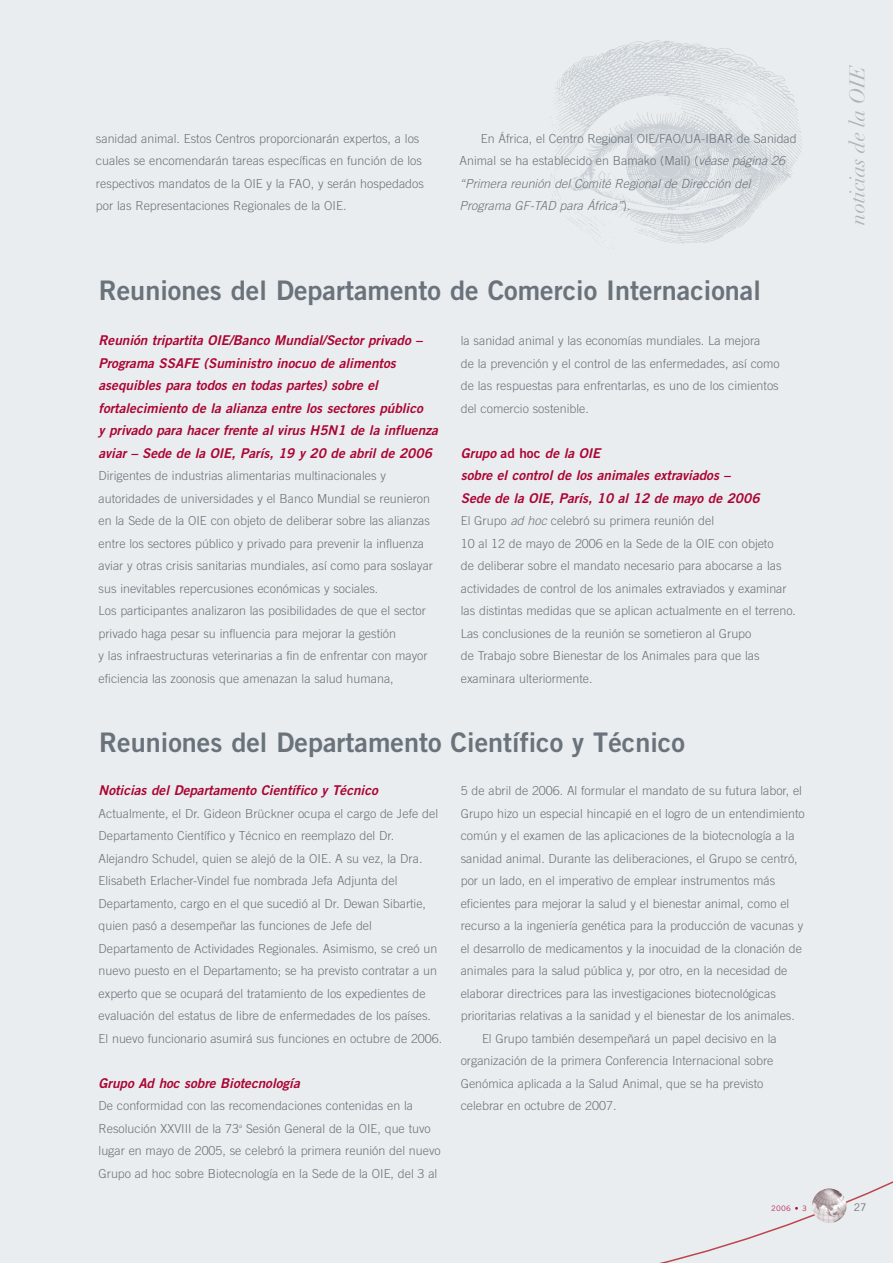
<style>
.page{position:relative;width:893px;height:1263px;background:#fff}
.page>*{position:absolute;margin:0;border:0;box-sizing:border-box;transform-origin:0 0}
.t1{font:27px "Trade Gothic Bold Two";color:#6a737b}
.t2{font:italic 21px "Didot LH";color:#abb4ba}
.t3{font:italic 13.5px/22.5px "Trade Gothic Bold Two";color:#ab0534}
.t4{font:300 12.45px/22.5px "Trade Gothic";color:#6a737b}
.t5{font:10.5px "Trade Gothic";color:#6a737b}
.t6{font:300 7.5px "Trade Gothic";color:#ab0534}
.s1{font-style:italic}
.s2{font-style:normal}
</style>
<div class="page">
<div style="left:0;top:0;width:892px;height:1263px;background:#eaedef"></div>
<img style="left:550px;top:40px;width:252px;height:204px">
<svg style="left:659px;top:1181px;width:233px;height:82px"></svg>
<img style="left:811px;top:1188px;width:35px;height:35px;border-radius:50%">
<p class="t4" style="left:96px;top:128px;width:329px">sanidad animal. Estos Centros proporcionarán expertos, a los cuales se encomendarán tareas específicas en función de los respectivos mandatos de la OIE y la FAO, y serán hospedados por las Representaciones Regionales de la OIE.</p>
<p class="t4" style="left:459px;top:128px;width:339px;text-indent:21px">En África, el Centro Regional OIE/FAO/UA-IBAR de Sanidad Animal se ha establecido en Bamako (Malí) (<span class="s1">véase página 26 “Primera reunión del Comité Regional de Dirección del Programa GF-TAD para África”</span>) .</p>
<h1 class="t1" style="left:99px;top:280px;width:663px">Reuniones del Departamento de Comercio Internacional</h1>
<p class="t3" style="left:99px;top:330px;width:343px">Reunión tripartita OIE/Banco Mundial/Sector privado – Programa SSAFE (Suministro inocuo de alimentos asequibles para todos en todas partes) sobre el fortalecimiento de la alianza entre los sectores público<br>y privado para hacer frente al virus H5N1 de la influenza aviar – Sede de la OIE, París, 19 y 20 de abril de 2006</p>
<p class="t4" style="left:99px;top:466px;width:336px">Dirigentes de industrias alimentarias multinacionales y autoridades de universidades y el Banco Mundial se reunieron en la Sede de la OIE con objeto de deliberar sobre las alianzas entre los sectores público y privado para prevenir la influenza aviar y otras crisis sanitarias mundiales, así como para soslayar sus inevitables repercusiones económicas y sociales.<br>Los participantes analizaron las posibilidades de que el sector privado haga pesar su influencia para mejorar la gestión<br>y las infraestructuras veterinarias a fin de enfrentar con mayor eficiencia las zoonosis que amenazan la salud humana,</p>
<p class="t4" style="left:461px;top:331px;width:320px">la sanidad animal y las economías mundiales. La mejora<br>de la prevención y el control de las enfermedades, así como de las respuestas para enfrentarlas, es uno de los cimientos del comercio sostenible.</p>
<p class="t3" style="left:461px;top:443px;width:303px">Grupo <span class="s2">a d h o c</span> de la OIE<br>sobre el control de los animales extraviados –<br>Sede de la OIE, París, 10 al 12 de mayo de 2006</p>
<p class="t4" style="left:461px;top:511px;width:337px">El Grupo <span class="s1">ad hoc</span>celebró su primera reunión del<br>10 al 12 de mayo de 2006 en la Sede de la OIE con objeto<br>de deliberar sobre el mandato necesario para abocarse a las actividades de control de los animales extraviados y examinar las distintas medidas que se aplican actualmente en el terreno.<br>Las conclusiones de la reunión se sometieron al Grupo<br>de Trabajo sobre Bienestar de los Animales para que las examinara ulteriormente.</p>
<h1 class="t1" style="left:99px;top:733px;width:587px">Reuniones del Departamento Científico y Técnico</h1>
<p class="t3" style="left:99px;top:780px;width:283px">Noticias del Departamento Científico y Técnico</p>
<p class="t4" style="left:99px;top:803px;width:345px">Actualmente, el Dr. Gideon Brückner ocupa el cargo de Jefe del Departamento Científico y Técnico en reemplazo del Dr.<br>Alejandro Schudel, quien se alejó de la OIE. A su vez, la Dra.<br>Elisabeth Erlacher-Vindel fue nombrada Jefa Adjunta del Departamento, cargo en el que sucedió al Dr. Dewan Sibartie, quien pasó a desempeñar las funciones de Jefe del Departamento de Actividades Regionales. Asimismo, se creó un nuevo puesto en el Departamento; se ha previsto contratar a un experto que se ocupará del tratamiento de los expedientes de evaluación del estatus de libre de enfermedades de los países.<br>El nuevo funcionario asumirá sus funciones en octubre de 2006.</p>
<p class="t3" style="left:99px;top:1073px;width:205px">Grupo Ad hoc sobre Biotecnología</p>
<p class="t4" style="left:99px;top:1096px;width:344px">De conformidad con las recomendaciones contenidas en la Resolución XXVIII de la 73<sup>a</sup> Sesión General de la OIE, que tuvo lugar en mayo de 2005, se celebró la primera reunión del nuevo Grupo ad hoc sobre Biotecnología en la Sede de la OIE, del 3 al</p>
<p class="t4" style="left:461px;top:781px;width:343px">5 de abril de 2006. Al formular el mandato de su futura labor, el</p>
<p class="t4" style="left:461px;top:803px;width:345px">Grupo hizo un especial hincapié en el logro de un entendimiento</p>
<p class="t4" style="left:461px;top:826px;width:335px">común y el examen de las aplicaciones de la biotecnología a la</p>
<p class="t4" style="left:461px;top:848px;width:338px">sanidad animal. Durante las deliberaciones, el Grupo se centró,</p>
<p class="t4" style="left:461px;top:871px;width:316px">por un lado, en el imperativo de emplear instrumentos más</p>
<p class="t4" style="left:461px;top:893px;width:330px">eficientes para mejorar la salud y el bienestar animal, como el</p>
<p class="t4" style="left:461px;top:916px;width:344px">recurso a la ingeniería genética para la producción de vacunas y</p>
<p class="t4" style="left:461px;top:938px;width:342px">el desarrollo de medicamentos y la inocuidad de la clonación de</p>
<p class="t4" style="left:461px;top:961px;width:328px">animales para la salud pública y, por otro, en la necesidad de</p>
<p class="t4" style="left:461px;top:983px;width:316px">elaborar directrices para las investigaciones biotecnológicas</p>
<p class="t4" style="left:461px;top:1006px;width:335px">prioritarias relativas a la sanidad y el bienestar de los animales.</p>
<p class="t4" style="left:482px;top:1028px;width:296px">El Grupo también desempeñará un papel decisivo en la</p>
<p class="t4" style="left:461px;top:1051px;width:314px">organización de la primera Conferencia Internacional sobre</p>
<p class="t4" style="left:461px;top:1073px;width:304px">Genómica aplicada a la Salud Animal, que se ha previsto</p>
<p class="t4" style="left:461px;top:1096px;width:157px">celebrar en octubre de 2007.</p>
<h2 class="t2" style="left:848px;top:225px;width:163px;rotate:-90deg">noticias de la OIE</h2>
<p class="t6" style="left:771px;top:1206px;width:37px">2006 • 3</p>
<p class="t5" style="left:853px;top:1204px;width:14px">27</p>
</div>
